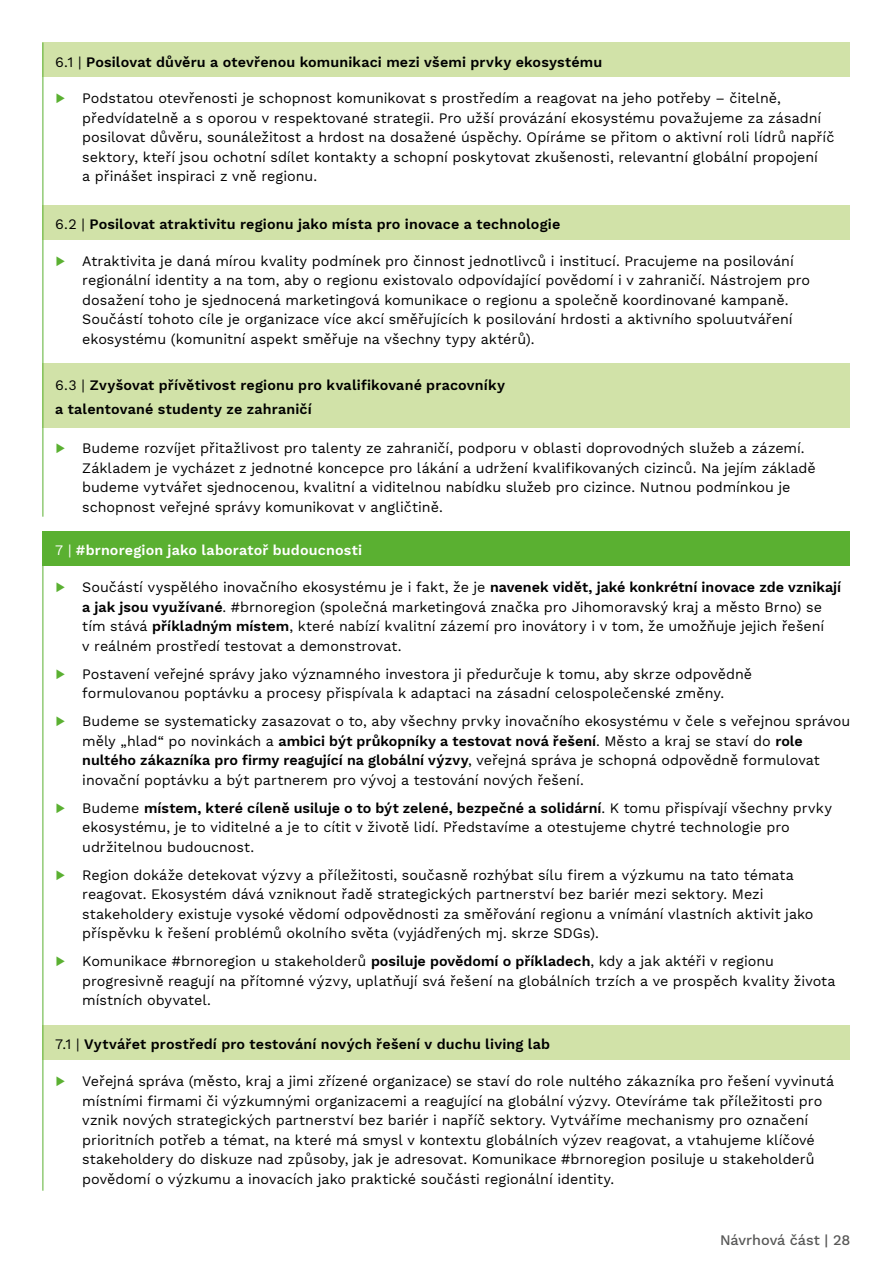
<style>
.page{position:relative;width:893px;height:1263px;background:#fff}
.page>*{position:absolute;margin:0;border:0;box-sizing:border-box;transform-origin:0 0}
.t1{font:500 14.4px "Work Sans";color:#575756}
.t2{font:14.25px/19.5px "Work Sans";color:#000}
.t3{font:600 14.25px/23.2px "Work Sans";letter-spacing:.01em;color:#000}
.t4{font:600 14.25px "Work Sans";letter-spacing:.01em;color:#fff}
.s1{font-weight:400}
.s2{font-weight:200;color:#5ab031}
.s3{font-weight:600}
</style>
<div class="page">
<div style="left:43px;top:43px;width:807px;height:34px;background:#d1e2a8"></div>
<div style="left:43px;top:205px;width:807px;height:35px;background:#d1e2a8"></div>
<div style="left:43px;top:363px;width:807px;height:64px;background:#d1e2a8"></div>
<div style="left:43px;top:531px;width:807px;height:35px;background:#5ab031"></div>
<div style="left:43px;top:1025px;width:807px;height:34px;background:#d1e2a8"></div>
<hr style="left:43px;top:43px;width:1px;height:474px;background:#5ab031">
<hr style="left:43px;top:531px;width:1px;height:660px;background:#5ab031">
<p class="t3" style="left:55px;top:51px;width:549px"><span class="s1">6.1 |</span> Posilovat důvěru a otevřenou komunikaci mezi všemi prvky ekosystému</p>
<p class="t2" style="left:82px;top:89px;width:754px;text-indent:-27px"><span class="s2">▶</span> Podstatou otevřenosti je schopnost komunikovat s prostředím a reagovat na jeho potřeby – čitelně, předvídatelně a s oporou v respektované strategii. Pro užší provázání ekosystému považujeme za zásadní posilovat důvěru, sounáležitost a hrdost na dosažené úspěchy. Opíráme se přitom o aktivní roli lídrů napříč sektory, kteří jsou ochotní sdílet kontakty a schopní poskytovat zkušenosti, relevantní globální propojení<br>a přinášet inspiraci z vně regionu.</p>
<p class="t3" style="left:55px;top:213px;width:506px"><span class="s1">6.2 |</span> Posilovat atraktivitu regionu jako místa pro inovace a technologie</p>
<p class="t2" style="left:82px;top:252px;width:729px;text-indent:-27px"><span class="s2">▶</span> Atraktivita je daná mírou kvality podmínek pro činnost jednotlivců i institucí. Pracujeme na posilování regionální identity a na tom, aby o regionu existovalo odpovídající povědomí i v zahraničí. Nástrojem pro dosažení toho je sjednocená marketingová komunikace o regionu a společně koordinované kampaně.<br>Součástí tohoto cíle je organizace více akcí směřujících k posilování hrdosti a aktivního spoluutváření ekosystému (komunitní aspekt směřuje na všechny typy aktérů).</p>
<p class="t3" style="left:55px;top:374px;width:451px"><span class="s1">6.3 |</span> Zvyšovat přívětivost regionu pro kvalifikované pracovníky a talentované studenty ze zahraničí</p>
<p class="t2" style="left:82px;top:439px;width:735px;text-indent:-27px"><span class="s2">▶</span> Budeme rozvíjet přitažlivost pro talenty ze zahraničí, podporu v oblasti doprovodných služeb a zázemí.<br>Základem je vycházet z jednotné koncepce pro lákání a udržení kvalifikovaných cizinců. Na jejím základě budeme vytvářet sjednocenou, kvalitní a viditelnou nabídku služeb pro cizince. Nutnou podmínkou je schopnost veřejné správy komunikovat v angličtině.</p>
<p class="t4" style="left:55px;top:542px;width:308px"><span class="s1">7 |</span> #brnoregion jako laboratoř budoucnosti</p>
<p class="t2" style="left:82px;top:578px;width:760px;text-indent:-27px"><span class="s2">▶</span> Součástí vyspělého inovačního ekosystému je i fakt, že je <span class="s3">navenek vidět, jaké konkrétní inovace zde vznikají a jak jsou využívané</span>. #brnoregion (společná marketingová značka pro Jihomoravský kraj a město Brno) se tím stává <span class="s3">příkladným místem</span>, které nabízí kvalitní zázemí pro inovátory i v tom, že umožňuje jejich řešení<br>v reálném prostředí testovat a demonstrovat.</p>
<p class="t2" style="left:55px;top:665px;width:698px;text-align:center"><span class="s2">▶</span> Postavení veřejné správy jako významného investora ji předurčuje k tomu, aby skrze odpovědně formulovanou poptávku a procesy přispívala k adaptaci na zásadní celospolečenské změny.</p>
<p class="t2" style="left:82px;top:712px;width:769px;text-indent:-27px"><span class="s2">▶</span> Budeme se systematicky zasazovat o to, aby všechny prvky inovačního ekosystému v čele s veřejnou správou měly „hlad“ po novinkách a <span class="s3">ambici být průkopníky a testovat nová řešení</span>. Město a kraj se staví do <span class="s3">role nultého zákazníka pro firmy reagující na globální výzvy</span>, veřejná správa je schopná odpovědně formulovat inovační poptávku a být partnerem pro vývoj a testování nových řešení.</p>
<p class="t2" style="left:82px;top:799px;width:751px;text-indent:-27px"><span class="s2">▶</span> Budeme <span class="s3">místem, které cíleně usiluje o to být zelené, bezpečné a solidární</span>. K tomu přispívají všechny prvky ekosystému, je to viditelné a je to cítit v životě lidí. Představíme a otestujeme chytré technologie pro udržitelnou budoucnost.</p>
<p class="t2" style="left:82px;top:866px;width:733px;text-indent:-27px"><span class="s2">▶</span> Region dokáže detekovat výzvy a příležitosti, současně rozhýbat sílu firem a výzkumu na tato témata reagovat. Ekosystém dává vzniknout řadě strategických partnerství bez bariér mezi sektory. Mezi stakeholdery existuje vysoké vědomí odpovědnosti za směřování regionu a vnímání vlastních aktivit jako příspěvku k řešení problémů okolního světa (vyjádřených mj. skrze SDGs).</p>
<p class="t2" style="left:82px;top:952px;width:755px;text-indent:-27px"><span class="s2">▶</span> Komunikace #brnoregion u stakeholderů <span class="s3">posiluje povědomí o příkladech</span>, kdy a jak aktéři v regionu progresivně reagují na přítomné výzvy, uplatňují svá řešení na globálních trzích a ve prospěch kvality života místních obyvatel.</p>
<p class="t3" style="left:55px;top:1033px;width:496px"><span class="s1">7.1 |</span> Vytvářet prostředí pro testování nových řešení v duchu living lab</p>
<p class="t2" style="left:82px;top:1072px;width:753px;text-indent:-27px"><span class="s2">▶</span> Veřejná správa (město, kraj a jimi zřízené organizace) se staví do role nultého zákazníka pro řešení vyvinutá místními firmami či výzkumnými organizacemi a reagující na globální výzvy. Otevíráme tak příležitosti pro vznik nových strategických partnerství bez bariér i napříč sektory. Vytváříme mechanismy pro označení prioritních potřeb a témat, na které má smysl v kontextu globálních výzev reagovat, a vtahujeme klíčové stakeholdery do diskuze nad způsoby, jak je adresovat. Komunikace #brnoregion posiluje u stakeholderů povědomí o výzkumu a inovacích jako praktické součásti regionální identity.</p>
<p class="t1" style="left:720px;top:1231px;width:132px">Návrhová část | 28</p>
</div>
